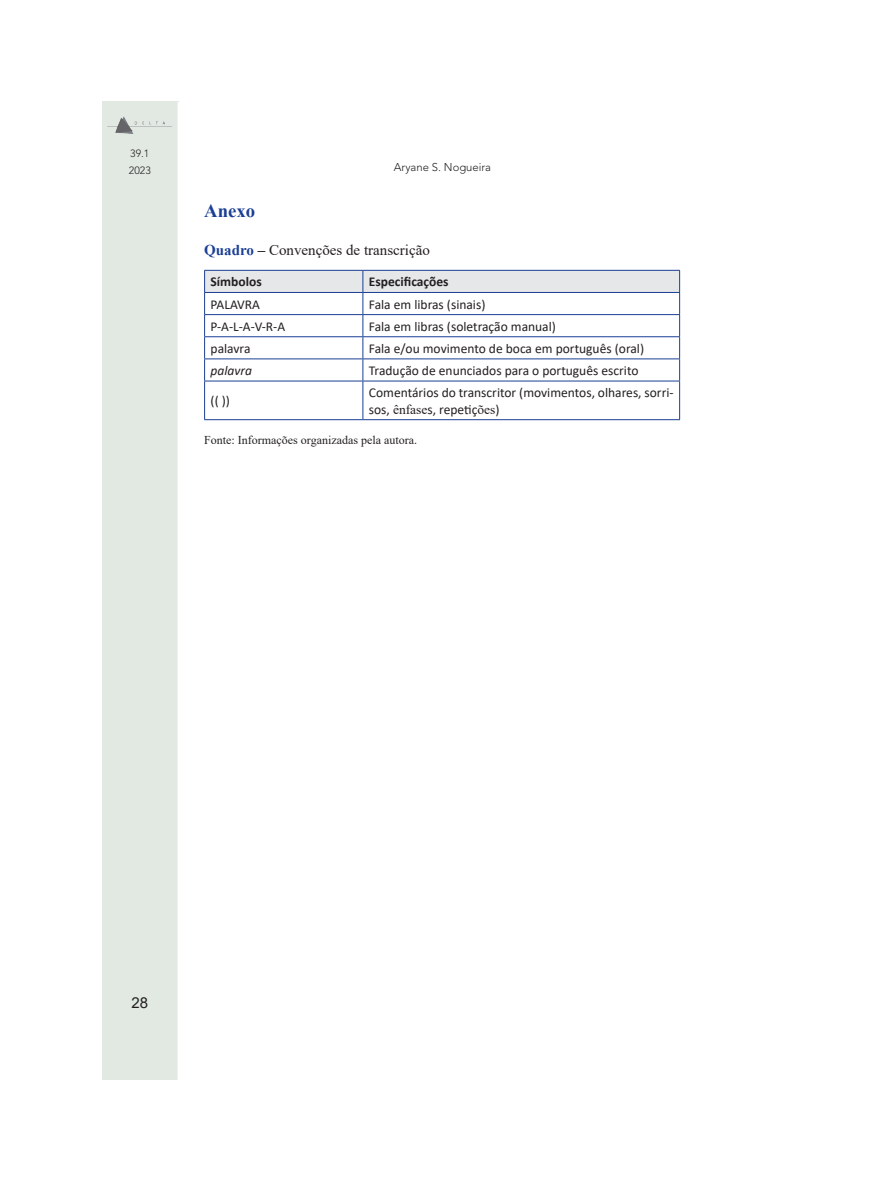
<style>
.page{position:relative;width:885px;height:1183px;background:#fff}
.page>*{position:absolute;margin:0;border:0;box-sizing:border-box;transform-origin:0 0}
.t1{font:700 18.75px "Times New Roman";color:#1b3f94}
.t2{font:15px "Times New Roman";color:#231f20}
.t3{font:15px "Arial";color:#231f20}
.t4{font:13.5px/16.5px "Calibri";color:#231f20}
.t5{font:700 13.5px "Calibri";color:#231f20}
.t6{font:italic 13.5px "Calibri";color:#231f20}
.t7{font:12px "Times New Roman";color:#231f20}
.t8{font:300 11.25px "Avenir";color:#231f20}
.t9{font:300 10.5px/16.5px "Avenir";color:#231f20}
.s1{font-weight:700;color:#1b3f94}
.s2{font-weight:700}
.s3{font-family:"Times New Roman"}
</style>
<div class="page">
<div style="left:102px;top:101px;width:77px;height:978px;background:#e1e9e2"></div>
<img style="left:107px;top:116px;width:65px;height:18px">
<hr style="left:178px;top:102px;width:4px;height:978px;background:#fff">
<svg style="left:204px;top:270px;width:476px;height:110px"></svg>
<hr style="left:204px;top:380px;width:159px;height:1px;background:#1b3f94">
<hr style="left:204px;top:381px;width:1px;height:38px;background:#1b3f94">
<hr style="left:363px;top:380px;width:317px;height:1px;background:#1b3f94">
<hr style="left:362px;top:381px;width:1px;height:38px;background:#1b3f94">
<hr style="left:679px;top:381px;width:1px;height:38px;background:#1b3f94">
<hr style="left:204px;top:419px;width:159px;height:1px;background:#1b3f94">
<hr style="left:363px;top:419px;width:317px;height:1px;background:#1b3f94">
<p class="t9" style="left:129px;top:145px;width:23px">39.1<br>2023</p>
<p class="t8" style="left:394px;top:160px;width:99px">Aryane S. Nogueira</p>
<h1 class="t1" style="left:204px;top:197px;width:53px">Anexo</h1>
<p class="t2" style="left:204px;top:240px;width:227px"><span class="s1">Quadro</span> <span class="s2">–</span> Convenções de transcrição</p>
<p class="t5" style="left:210px;top:272px;width:53px">Símbolos</p>
<p class="t5" style="left:369px;top:272px;width:81px">Especificações</p>
<p class="t4" style="left:210px;top:295px;width:51px">PALAVRA</p>
<p class="t4" style="left:369px;top:295px;width:118px">Fala em libras (sinais)</p>
<p class="t4" style="left:210px;top:317px;width:76px">P-A-L-A-V-R-A</p>
<p class="t4" style="left:369px;top:317px;width:188px">Fala em libras (soletração manual)</p>
<p class="t4" style="left:210px;top:340px;width:41px">palavra</p>
<p class="t4" style="left:369px;top:340px;width:277px">Fala e/ou movimento de boca em português (oral)</p>
<p class="t6" style="left:210px;top:361px;width:43px">palavra</p>
<p class="t4" style="left:369px;top:362px;width:271px">Tradução de enunciados para o português escrito</p>
<p class="t4" style="left:210px;top:392px;width:21px">(( ))</p>
<p class="t4" style="left:369px;top:384px;width:306px">Comentários do transcritor (movimentos, olhares, sorri&shy;sos, <span class="s3">ênfase</span>s, repetiç<span class="s3">ões</span>)</p>
<p class="t7" style="left:204px;top:431px;width:214px">Fonte: Informações organizadas pela autora.</p>
<p class="t3" style="left:131px;top:991px;width:18px">28</p>
</div>
